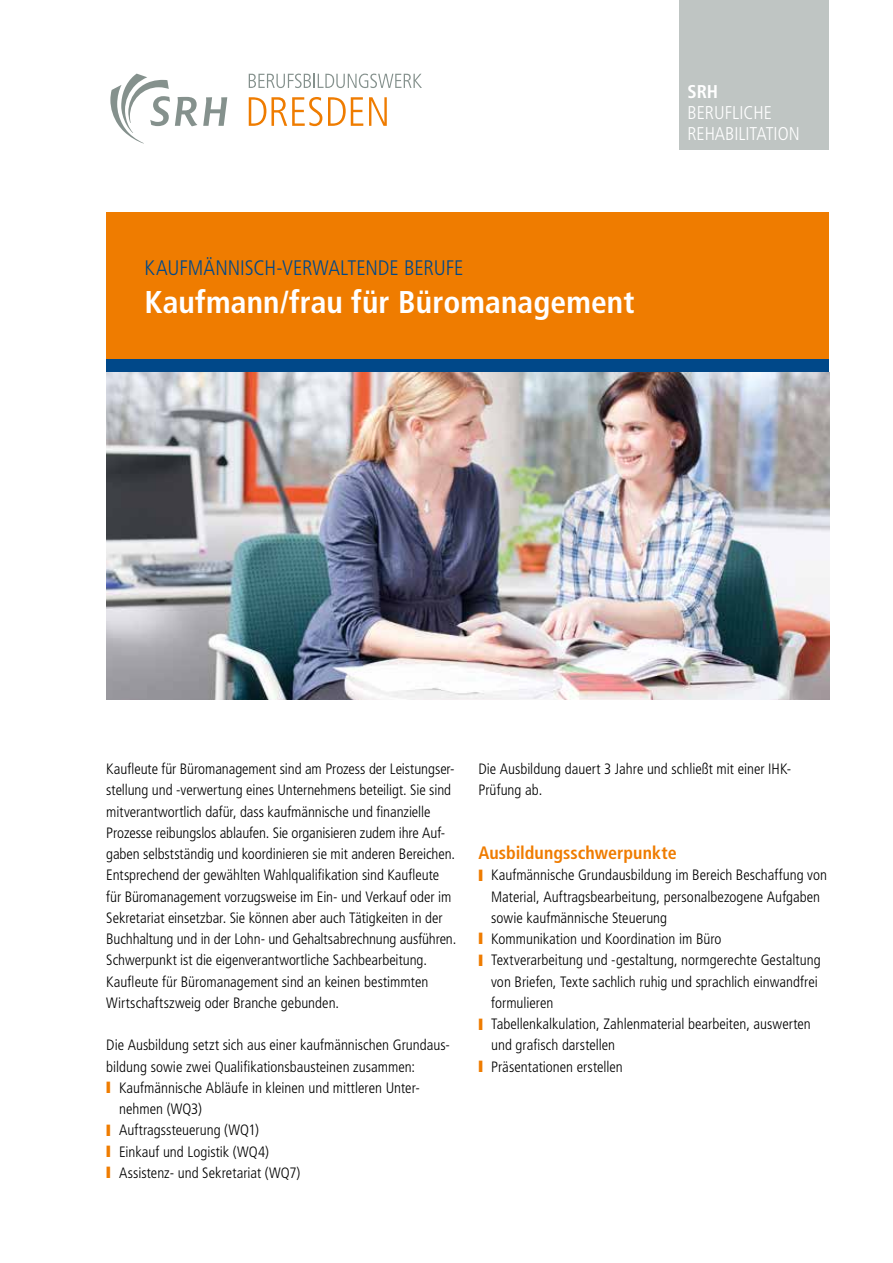
<style>
.page{position:relative;width:893px;height:1263px;background:#fff}
.page>*{position:absolute;margin:0;border:0;box-sizing:border-box;transform-origin:0 0}
.t1{font:700 condensed 31.5px "Frutiger LT Std";letter-spacing:.005em;color:#fff}
.t2{font:300 condensed 21px "Frutiger LT Std";letter-spacing:-.005em;color:#004889}
.t3{font:300 condensed 18.45px/21.1px "Frutiger LT Std";color:#fff}
.t4{font:700 condensed 18.45px "Frutiger LT Std";color:#fff}
.t5{font:700 condensed 18px "Frutiger LT Std";color:#ef7c00}
.t6{font:300 condensed 15px/21.3px "Frutiger LT Std";color:#000}
.s1{color:#ef7c00}
</style>
<div class="page">
<img style="left:106px;top:372px;width:723px;height:327px">
<div style="left:106px;top:213px;width:723px;height:146px;background:#ef7c00"></div>
<div style="left:106px;top:359px;width:723px;height:13px;background:#004889"></div>
<div style="left:679px;top:0;width:150px;height:150px;background:#bfc5c3"></div>
<svg style="left:203px;top:97px;width:24px;height:29px"></svg>
<svg style="left:110px;top:74px;width:87px;height:70px"></svg>
<svg style="left:249px;top:97px;width:73px;height:29px"></svg>
<svg style="left:328px;top:97px;width:35px;height:29px"></svg>
<svg style="left:369px;top:97px;width:18px;height:29px"></svg>
<svg style="left:249px;top:74px;width:173px;height:14px"></svg>
<h2 class="t2" style="left:145px;top:256px;width:320px">KAUFMÄNNISCH-VERWALTENDE BERUFE</h2>
<h1 class="t1" style="left:145px;top:283px;width:491px">Kaufmann/frau für Büromanagement</h1>
<p class="t4" style="left:687px;top:81px;width:32px">SRH</p>
<p class="t3" style="left:687px;top:103px;width:114px">BERUFLICHE<br>REHABILITATION</p>
<p class="t6" style="left:106px;top:758px;width:352px">Kaufleute für Büromanagement sind am Prozess der Leistungser&shy;stellung und -verwertung eines Unternehmens beteiligt. Sie sind mitverantwortlich dafür, dass kaufmännische und finanzielle Prozesse reibungslos ablaufen. Sie organisieren zudem ihre Auf&shy;gaben selbstständig und koordinieren sie mit anderen Bereichen.<br>Entsprechend der gewählten Wahlqualifikation sind Kaufleute für Büromanagement vorzugsweise im Ein- und Verkauf oder im Sekretariat einsetzbar. Sie können aber auch Tätigkeiten in der Buchhaltung und in der Lohn- und Gehaltsabrechnung ausführen.<br>Schwerpunkt ist die eigenverantwortliche Sachbearbeitung.<br>Kaufleute für Büromanagement sind an keinen bestimmten Wirtschaftszweig oder Branche gebunden.</p>
<p class="t6" style="left:106px;top:1035px;width:345px">Die Ausbildung setzt sich aus einer kaufmännischen Grundaus-</p>
<p class="t6" style="left:106px;top:1056px;width:310px">bildung sowie zwei Qualifikationsbausteinen zusammen:</p>
<p class="t6" style="left:106px;top:1077px;width:315px"><span class="s1">❙</span> Kaufmännische Abläufe in kleinen und mittleren Unter-</p>
<p class="t6" style="left:119px;top:1098px;width:84px">nehmen (WQ3)</p>
<p class="t6" style="left:106px;top:1120px;width:154px"><span class="s1">❙</span> Auftragssteuerung (WQ1)</p>
<p class="t6" style="left:106px;top:1141px;width:164px"><span class="s1">❙</span> Einkauf und Logistik (WQ4)</p>
<p class="t6" style="left:106px;top:1162px;width:196px"><span class="s1">❙</span> Assistenz- und Sekretariat (WQ7)</p>
<p class="t6" style="left:478px;top:758px;width:314px">Die Ausbildung dauert 3 Jahre und schließt mit einer IHK-<br>Prüfung ab.</p>
<p class="t5" style="left:478px;top:842px;width:200px">Ausbildungsschwerpunkte</p>
<p class="t6" style="left:478px;top:865px;width:350px"><span class="s1">❙</span> Kaufmännische Grundausbildung im Bereich Beschaffung von</p>
<p class="t6" style="left:491px;top:886px;width:331px">Material, Auftragsbearbeitung, personalbezogene Aufgaben</p>
<p class="t6" style="left:491px;top:907px;width:178px">sowie kaufmännische Steuerung</p>
<p class="t6" style="left:478px;top:928px;width:245px"><span class="s1">❙</span> Kommunikation und Koordination im Büro</p>
<p class="t6" style="left:478px;top:950px;width:344px"><span class="s1">❙</span> Textverarbeitung und -gestaltung, normgerechte Gestaltung</p>
<p class="t6" style="left:491px;top:971px;width:328px">von Briefen, Texte sachlich ruhig und sprachlich einwandfrei</p>
<p class="t6" style="left:491px;top:992px;width:64px">formulieren</p>
<p class="t6" style="left:478px;top:1013px;width:334px"><span class="s1">❙</span> Tabellenkalkulation, Zahlenmaterial bearbeiten, auswerten</p>
<p class="t6" style="left:491px;top:1035px;width:126px">und grafisch darstellen</p>
<p class="t6" style="left:478px;top:1056px;width:146px"><span class="s1">❙</span> Präsentationen erstellen</p>
</div>
